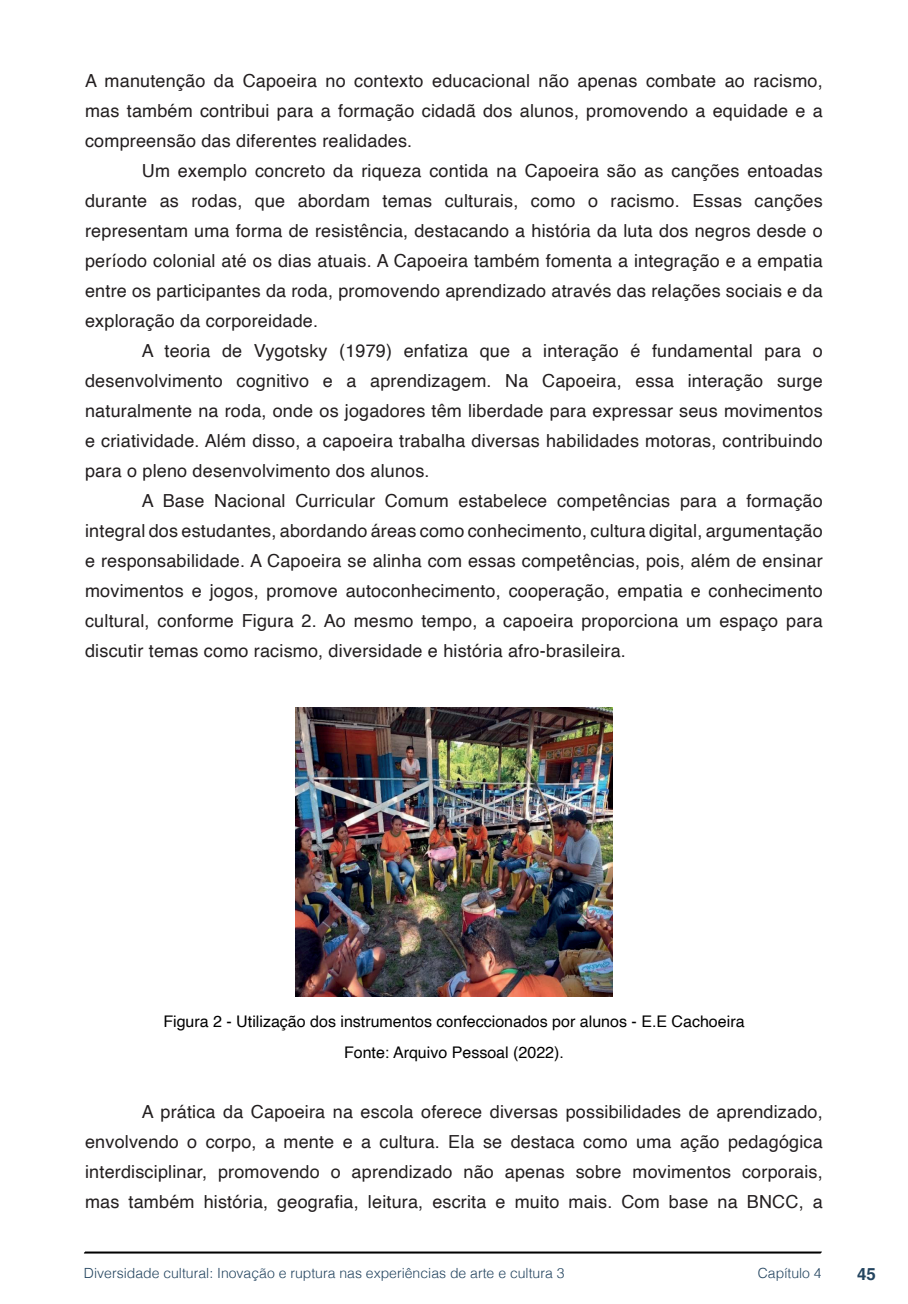
<style>
.page{position:relative;width:908px;height:1304px;background:#fff}
.page>*{position:absolute;margin:0;border:0;box-sizing:border-box;transform-origin:0 0}
.txt{font:18px/30px "Helvetica";letter-spacing:.01em;color:#231f20;text-align:justify}
.t1{font:700 16.8px "Helvetica";color:#23445f}
.imagens_graf_tab{font:16px "Helvetica";color:#000}
.t2{font:300 14px "Helvetica";color:#23445f}
</style>
<div class="page">
<svg style="left:84px;top:1251px;width:737px;height:3px;background:#515151"></svg>
<img style="left:295px;top:707px;width:317px;height:290px">
<p class="txt" style="left:85px;top:66px;width:738px">A manutenção da Capoeira no contexto educacional não apenas combate ao racismo, mas também contribui para a formação cidadã dos alunos, promovendo a equidade e a compreensão das diferentes realidades.</p>
<p class="txt" style="left:85px;top:156px;width:738px;text-indent:57px">Um exemplo concreto da riqueza contida na Capoeira são as canções entoadas durante as rodas, que abordam temas culturais, como o racismo. Essas canções representam uma forma de resistência, destacando a história da luta dos negros desde o período colonial até os dias atuais. A Capoeira também fomenta a integração e a empatia entre os participantes da roda, promovendo aprendizado através das relações sociais e da exploração da corporeidade.</p>
<p class="txt" style="left:85px;top:336px;width:738px;text-indent:57px">A teoria de Vygotsky (1979) enfatiza que a interação é fundamental para o desenvolvimento cognitivo e a aprendizagem. Na Capoeira, essa interação surge naturalmente na roda, onde os jogadores têm liberdade para expressar seus movimentos e criatividade. Além disso, a capoeira trabalha diversas habilidades motoras, contribuindo para o pleno desenvolvimento dos alunos.</p>
<p class="txt" style="left:85px;top:486px;width:738px;text-indent:57px">A Base Nacional Curricular Comum estabelece competências para a formação integral dos estudantes, abordando áreas como conhecimento, cultura digital, argumentação e responsabilidade. A Capoeira se alinha com essas competências, pois, além de ensinar movimentos e jogos, promove autoconhecimento, cooperação, empatia e conhecimento cultural, conforme Figura 2. Ao mesmo tempo, a capoeira proporciona um espaço para discutir temas como racismo, diversidade e história afro-brasileira.</p>
<p class="imagens_graf_tab" style="left:163px;top:1009px;width:582px">Figura 2 - Utilização dos instrumentos confeccionados por alunos - E.E Cachoeira</p>
<p class="imagens_graf_tab" style="left:344px;top:1040px;width:221px">Fonte: Arquivo Pessoal (2022).</p>
<p class="txt" style="left:85px;top:1097px;width:738px;text-indent:57px">A prática da Capoeira na escola oferece diversas possibilidades de aprendizado, envolvendo o corpo, a mente e a cultura. Ela se destaca como uma ação pedagógica interdisciplinar, promovendo o aprendizado não apenas sobre movimentos corporais, mas também história, geografia, leitura, escrita e muito mais. Com base na BNCC, a</p>
<p class="t2" style="left:84px;top:1261px;width:482px">Diversidade cultural: Inovação e ruptura nas experiências de arte e cultura 3</p>
<p class="t2" style="left:757px;top:1261px;width:65px">Capítulo 4</p>
<p class="t1" style="left:856px;top:1264px;width:20px">45</p>
</div>
